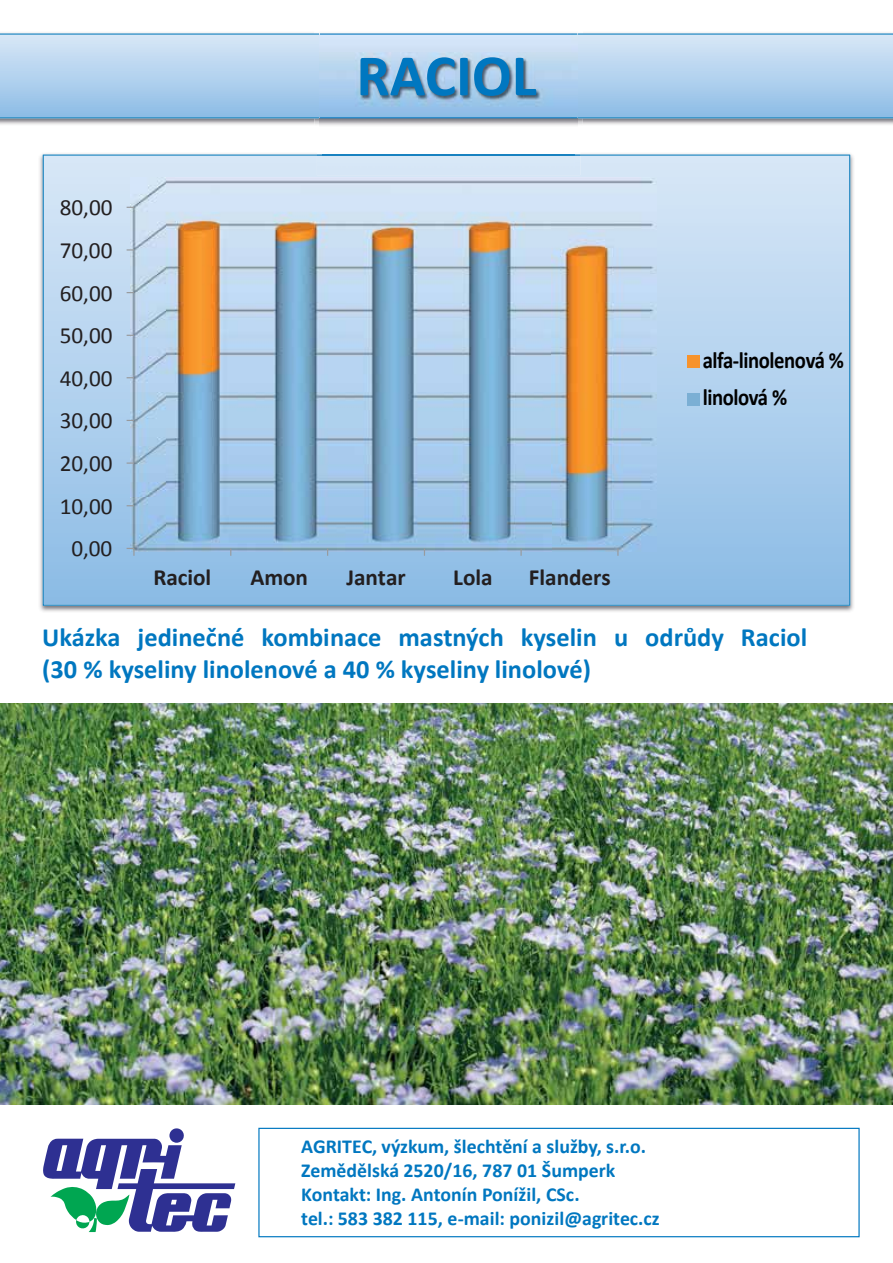
<style>
.page{position:relative;width:893px;height:1263px;background:#fff}
.page>*{position:absolute;margin:0;border:0;box-sizing:border-box;transform-origin:0 0}
.t1{font:700 59.1px "Calibri";color:#0077c0}
.t2{font:700 26.4px/31.8px "Calibri";color:#0077c0}
.t3{font:700 23.55px/37.3px "Calibri";letter-spacing:-.02em;color:#000;scale:.88 1}
.t4{font:23.25px "Calibri";color:#231f20}
.t5{font:700 23.25px "Calibri";color:#231f20}
.t6{font:700 19.8px/23.9px "Calibri";color:#0077c0}
</style>
<div class="page">
<img style="left:39px;top:153px;width:815px;height:459px">
<svg style="left:43px;top:154px;width:807px;height:452px;background:#aac5db"></svg>
<div style="left:317px;top:153px;width:263px;height:22px;background:#d6e6f6"></div>
<img style="left:322px;top:153px;width:253px;height:14px">
<div style="left:258px;top:1128px;width:602px;height:109px;border:1px solid #0077c0"></div>
<img style="left:314px;top:118px;width:269px;height:9px">
<svg style="left:0;top:33px;width:893px;height:85px;background:#afd0ed"></svg>
<img style="left:320px;top:118px;width:257px;height:9px">
<img style="left:320px;top:32px;width:257px;height:86px">
<img style="left:0;top:704px;width:893px;height:400px">
<svg style="left:43px;top:1128px;width:192px;height:104px"></svg>
<p class="t4" style="left:60px;top:198px;width:54px">80,00</p>
<p class="t4" style="left:60px;top:240px;width:54px">70,00</p>
<p class="t4" style="left:60px;top:283px;width:54px">60,00</p>
<p class="t4" style="left:60px;top:326px;width:54px">50,00</p>
<p class="t4" style="left:60px;top:368px;width:54px">40,00</p>
<p class="t4" style="left:60px;top:411px;width:54px">30,00</p>
<p class="t4" style="left:60px;top:454px;width:54px">20,00</p>
<p class="t4" style="left:60px;top:496px;width:54px">10,00</p>
<p class="t4" style="left:71px;top:539px;width:42px">0,00</p>
<h1 class="t1" style="left:356px;top:51px;width:182px">RACIOL</h1>
<p class="t5" style="left:153px;top:568px;width:59px">Raciol</p>
<p class="t5" style="left:250px;top:568px;width:59px">Amon</p>
<p class="t5" style="left:346px;top:568px;width:61px">Jantar</p>
<p class="t5" style="left:453px;top:568px;width:41px">Lola</p>
<p class="t5" style="left:529px;top:568px;width:83px">Flanders</p>
<p class="t3" style="left:703px;top:343px;width:162px">alfa-linolenová % linolová %</p>
<h2 class="t2" style="left:42px;top:624px;width:767px">Ukázka jedinečné kombinace mastných kyselin u odrůdy Raciol (30 % kyseliny linolenové a 40 % kyseliny linolové)</h2>
<p class="t6" style="left:301px;top:1136px;width:360px">AGRITEC, výzkum, šlechtění a služby, s.r.o.<br>Zemědělská 2520/16, 787 01 Šumperk Kontakt: Ing. Antonín Ponížil, CSc.<br>tel.: 583 382 115, e-mail: ponizil@agritec.cz</p>
</div>
